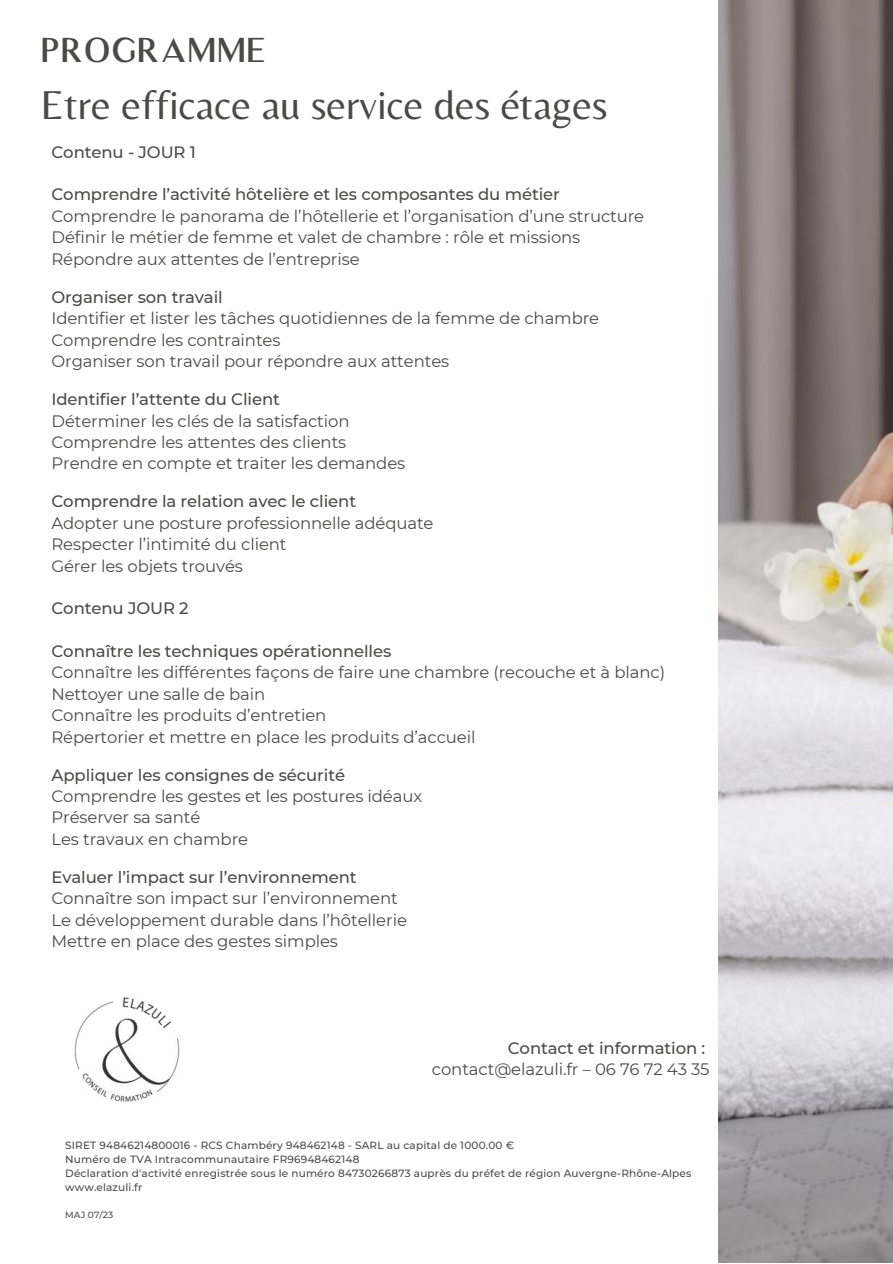
<style>
.page{position:relative;width:893px;height:1264px;background:#fff}
.page>*{position:absolute;margin:0;border:0;box-sizing:border-box;transform-origin:0 0}
.t1{font:42px "Belleza";color:#4a4a49}
.t2{font:600 33px "Luxia";color:#4a4a49}
.t3{font:16.5px "Montserrat";letter-spacing:-.005em;color:#4a4a49}
.t4{font:500 16.5px "Montserrat";letter-spacing:-.005em;color:#4a4a49}
.t5{font:500 10.5px "Montserrat";letter-spacing:.015em;color:#4a4a49}
.t6{font:500 9px "Montserrat";letter-spacing:.015em;color:#4a4a49}
</style>
<div class="page">
<img style="left:74px;top:997px;width:106px;height:105px">
<img style="left:718px;top:0;width:174px;height:1262px">
<p class="t2" style="left:40px;top:30px;width:227px">PROGRAMME</p>
<p class="t1" style="left:40px;top:80px;width:569px">Etre efficace au service des étages</p>
<p class="t4" style="left:51px;top:142px;width:146px">Contenu - JOUR 1</p>
<p class="t4" style="left:51px;top:184px;width:510px">Comprendre l’activité hôtelière et les composantes du métier</p>
<p class="t3" style="left:51px;top:206px;width:594px">Comprendre le panorama de l’hôtellerie et l’organisation d’une structure</p>
<p class="t3" style="left:51px;top:227px;width:530px">Définir le métier de femme et valet de chambre : rôle et missions</p>
<p class="t3" style="left:51px;top:248px;width:310px">Répondre aux attentes de l’entreprise</p>
<p class="t4" style="left:51px;top:287px;width:173px">Organiser son travail</p>
<p class="t3" style="left:51px;top:308px;width:549px">Identifier et lister les tâches quotidiennes de la femme de chambre</p>
<p class="t3" style="left:51px;top:329px;width:230px">Comprendre les contraintes</p>
<p class="t3" style="left:51px;top:351px;width:399px">Organiser son travail pour répondre aux attentes</p>
<p class="t4" style="left:51px;top:389px;width:230px">Identifier l’attente du Client</p>
<p class="t3" style="left:51px;top:410px;width:299px">Déterminer les clés de la satisfaction</p>
<p class="t3" style="left:51px;top:432px;width:296px">Comprendre les attentes des clients</p>
<p class="t3" style="left:51px;top:453px;width:355px">Prendre en compte et traiter les demandes</p>
<p class="t4" style="left:51px;top:491px;width:306px">Comprendre la relation avec le client</p>
<p class="t3" style="left:51px;top:513px;width:383px">Adopter une posture professionnelle adéquate</p>
<p class="t3" style="left:51px;top:534px;width:237px">Respecter l’intimité du client</p>
<p class="t3" style="left:51px;top:555px;width:193px">Gérer les objets trouvés</p>
<p class="t4" style="left:51px;top:598px;width:139px">Contenu JOUR 2</p>
<p class="t4" style="left:51px;top:641px;width:341px">Connaître les techniques opérationnelles</p>
<p class="t3" style="left:51px;top:662px;width:615px">Connaître les différentes façons de faire une chambre (recouche et à blanc)</p>
<p class="t3" style="left:51px;top:683px;width:215px">Nettoyer une salle de bain</p>
<p class="t3" style="left:51px;top:705px;width:276px">Connaître les produits d’entretien</p>
<p class="t3" style="left:51px;top:726px;width:425px">Répertorier et mettre en place les produits d’accueil</p>
<p class="t4" style="left:51px;top:764px;width:295px">Appliquer les consignes de sécurité</p>
<p class="t3" style="left:51px;top:786px;width:372px">Comprendre les gestes et les postures idéaux</p>
<p class="t3" style="left:51px;top:807px;width:150px">Préserver sa santé</p>
<p class="t3" style="left:51px;top:828px;width:198px">Les travaux en chambre</p>
<p class="t4" style="left:51px;top:867px;width:307px">Evaluer l’impact sur l’environnement</p>
<p class="t3" style="left:51px;top:888px;width:348px">Connaître son impact sur l’environnement</p>
<p class="t3" style="left:51px;top:909px;width:357px">Le développement durable dans l’hôtellerie</p>
<p class="t3" style="left:51px;top:931px;width:288px">Mettre en place des gestes simples</p>
<p class="t4" style="left:508px;top:1038px;width:199px">Contact et information :</p>
<p class="t3" style="left:432px;top:1059px;width:279px">contact@elazuli.fr – 06 76 72 43 35</p>
<p class="t5" style="left:65px;top:1138px;width:450px">SIRET 94846214800016 - RCS Chambéry 948462148 - SARL au capital de 1000.00 €</p>
<p class="t5" style="left:65px;top:1152px;width:296px">Numéro de TVA Intracommunautaire FR96948462148</p>
<p class="t5" style="left:65px;top:1166px;width:627px">Déclaration d'activité enregistrée sous le numéro 84730266873 auprès du préfet de région Auvergne-Rhône-Alpes</p>
<p class="t5" style="left:65px;top:1181px;width:79px">www.elazuli.fr</p>
<p class="t6" style="left:65px;top:1208px;width:50px">MAJ 07/23</p>
</div>
